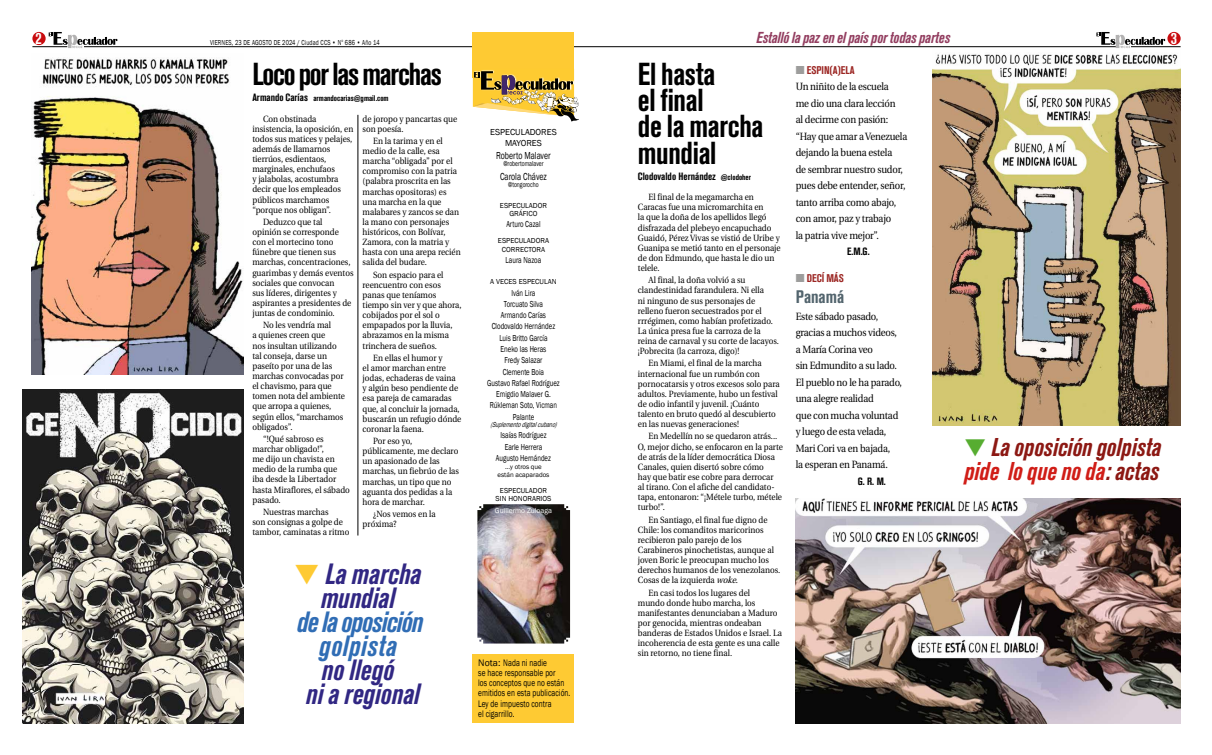
<style>
.page{position:relative;width:1212px;height:755px;background:#fff}
.page>*{position:absolute;margin:0;border:0;box-sizing:border-box;transform-origin:0 0}
.t1{font:700 condensed 31.5px/26.2px "Akzidenz Grotesk BQ";letter-spacing:-.01em;color:#000;scale:.95 1}
.t2{font:700 condensed 31.5px "Akzidenz Grotesk BQ";letter-spacing:-.04em;color:#000;scale:.95 1}
.t3{font:italic 700 condensed 29.1px/24px "Akzidenz Grotesk BQ";color:#312783;text-align:center;scale:.95 1}
.t4{font:italic 700 condensed 29.1px/24px "Akzidenz Grotesk BQ";letter-spacing:-.03em;color:#306db5;text-align:center;scale:.95 1}
.t5{font:italic 700 condensed 25.5px/23.9px "Akzidenz Grotesk BQ";color:#8c1813;scale:.95 1}
.t6{font:700 condensed 18px "Akzidenz Grotesk BQ";color:#52646d}
.t7{font:700 condensed 16.5px "Akzidenz Grotesk BQ";color:#fff;scale:.95 1}
.t8{font:italic 700 condensed 15.75px "Akzidenz Grotesk BQ";letter-spacing:-.01em;color:#933e60;scale:.95 1}
.t9{font:11.1px "Akzidenz Grotesk BQ Bd Cnd Alt";color:#9c2724}
.t10{font:10.5px/16.5px "Utopia";letter-spacing:-.02em;color:#000;scale:.9 1}
.t11{font:10.5px "Akzidenz Grotesk BQ Bd Cnd Alt";color:#000}
.t12{font:10.43px "Franklin Gothic";color:#000;scale:.75 1}
.t13{font:9.75px/10.1px "Franklin Gothic";letter-spacing:.01em;color:#000}
.t14{font:9px/10.1px "Utopia";color:#000;scale:.9 1}
.t15{font:8.93px/11.2px "Franklin Gothic";color:#000;text-align:center;scale:.75 1}
.t16{font:8.93px/10.7px "Franklin Gothic";color:#000;text-align:center}
.t17{font:8.1px "Akzidenz Grotesk BQ Bd Cnd Alt";color:#000}
.t18{font:7.43px/8.9px "Franklin Gothic";color:#000;text-align:center}
.t19{font:7.43px "Franklin Gothic";letter-spacing:.03em;color:#000;scale:.75 1}
.t20{font:7.43px "Franklin Gothic";color:#000;scale:.75 1}
.t21{font:italic 7.43px "Franklin Gothic";color:#000;scale:.75 1}
.t22{font:7.43px "Franklin Gothic";color:#fff}
.t23{font:6.82px/8.2px "Franklin Gothic";color:#000;text-align:center}
.s1{font-size:10.5px}
.s2{color:#feca33}
.s3{font-size:8.1px}
.s4{font-style:italic}
.s5{color:#9d9d9c}
.s6{color:#57ad31}
.s7{color:#d01d17}
</style>
<div class="page">
<hr style="left:84px;top:47px;width:1032px;height:1px;background:#000">
<div style="left:32px;top:32px;width:14px;height:13px;background:#c90c0f;border-radius:50%"></div>
<div style="left:1167px;top:32px;width:13px;height:13px;background:#c90c0f;border-radius:50%"></div>
<hr style="left:1131px;top:47px;width:49px;height:1px;background:#000">
<svg style="left:49px;top:32px;width:69px;height:16px"></svg>
<svg style="left:1096px;top:32px;width:69px;height:16px"></svg>
<hr style="left:32px;top:47px;width:35px;height:1px;background:#000">
<hr style="left:358px;top:115px;width:1px;height:420px;background:#000">
<div style="left:473px;top:32px;width:101px;height:46px;background:#feca33"></div>
<img style="left:473px;top:69px;width:106px;height:53px">
<div style="left:473px;top:655px;width:101px;height:68px;background:#feca33"></div>
<img style="left:477px;top:504px;width:93px;height:139px">
<img style="left:23px;top:389px;width:220px;height:334px">
<img style="left:32px;top:58px;width:211px;height:317px">
<img style="left:932px;top:54px;width:248px;height:371px">
<img style="left:796px;top:499px;width:384px;height:224px">
<svg style="left:855px;top:528px;width:6px;height:4px"></svg>
<h3 class="t7" style="left:35px;top:29px;width:8px">2</h3>
<h3 class="t8" style="left:756px;top:29px;width:205px">Estalló la paz en el país por todas partes</h3>
<h3 class="t7" style="left:1171px;top:29px;width:8px">3</h3>
<p class="t19" style="left:210px;top:38px;width:228px">VIERNES, 23 DE AGOSTO DE 2024 / Ciudad CCS • N<sup>o</sup> 686 • Año 14</p>
<h1 class="t2" style="left:252px;top:56px;width:201px">Loco por las marchas</h1>
<p class="t17" style="left:252px;top:94px;width:138px"><span class="s1">Armando Carías</span> armandocarias@gmail.com</p>
<p class="t14" style="left:252px;top:114px;width:114px;text-indent:11px">Con obstinada insistencia, la oposición, en todos sus matices y pelajes, además de llamarnos tierrúos, esdientaos, marginales, enchufaos<br>y jalabolas, acostumbra decir que los empleados públicos marchamos “porque nos obligan”.</p>
<p class="t14" style="left:252px;top:217px;width:114px;text-indent:11px">Deduzco que tal opinión se corresponde con el mortecino tono fúnebre que tienen sus marchas, concentraciones, guarimbas y demás eventos sociales que convocan<br>sus líderes, dirigentes y aspirantes a presidentes de juntas de condominio.</p>
<p class="t14" style="left:252px;top:320px;width:104px;text-indent:11px">No les vendría mal<br>a quienes creen que<br>nos insultan utilizando tal conseja, darse un paseíto por una de las marchas convocadas por el chavismo, para que tomen nota del ambiente que arropa a quienes, según ellos, “marchamos obligados”.</p>
<p class="t14" style="left:252px;top:434px;width:110px;text-indent:11px">“!Qué sabroso es marchar obligado!”,<br>me dijo un chavista en medio de la rumba que iba desde la Libertador hasta Miraflores, el sábado pasado.</p>
<p class="t14" style="left:252px;top:507px;width:109px;text-indent:11px">Nuestras marchas<br>son consignas a golpe de tambor, caminatas a ritmo</p>
<p class="t14" style="left:363px;top:114px;width:107px">de joropo y pancartas que son poesía.</p>
<p class="t14" style="left:363px;top:136px;width:111px;text-indent:11px">En la tarima y en el medio de la calle, esa marcha “obligada” por el compromiso con la patria (palabra proscrita en las marchas opositoras) es una marcha en la que malabares y zancos se dan la mano con personajes históricos, con Bolívar,<br>Zamora, con la matria y hasta con una arepa recién salida del budare.</p>
<p class="t14" style="left:363px;top:270px;width:111px;text-indent:11px">Son espacio para el reencuentro con esos panas que teníamos tiempo sin ver y que ahora, cobijados por el sol o empapados por la lluvia, abrazamos en la misma trinchera de sueños.</p>
<p class="t14" style="left:363px;top:353px;width:111px;text-indent:11px">En ellas el humor y<br>el amor marchan entre jodas, echaderas de vaina y algún beso pendiente de esa pareja de camaradas que, al concluir la jornada, buscarán un refugio dónde coronar la faena.</p>
<p class="t14" style="left:363px;top:436px;width:109px;text-indent:11px">Por eso yo, públicamente, me declaro un apasionado de las marchas, un fiebrúo de las marchas, un tipo que no aguanta dos pedidas a la hora de marchar.</p>
<p class="t14" style="left:363px;top:509px;width:83px;text-indent:11px">¿Nos vemos en la próxima?</p>
<h2 class="t3" style="left:295px;top:561px;width:135px"><span class="s2">▼</span> La marcha mundial</h2>
<h2 class="t4" style="left:297px;top:609px;width:134px">de la oposición golpista</h2>
<h2 class="t3" style="left:306px;top:657px;width:121px">no llegó<br>ni a regional</h2>
<p class="t16" style="left:490px;top:127px;width:68px">ESPECULADORES<br>MAYORES</p>
<p class="t12" style="left:496px;top:149px;width:74px">Roberto Malaver</p>
<p class="t20" style="left:503px;top:159px;width:55px">@robertomalaver</p>
<p class="t12" style="left:500px;top:170px;width:64px">Carola Chávez</p>
<p class="t20" style="left:508px;top:180px;width:42px">@tongorocho</p>
<p class="t18" style="left:500px;top:201px;width:49px">ESPECULADOR<br>GRÁFICO</p>
<p class="t15" style="left:506px;top:219px;width:47px">Arturo Cazal</p>
<p class="t18" style="left:498px;top:236px;width:53px">ESPECULADORA<br>CORRECTORA</p>
<p class="t15" style="left:506px;top:254px;width:49px">Laura Nazoa</p>
<p class="t18" style="left:490px;top:278px;width:68px">A VECES ESPECULAN</p>
<p class="t15" style="left:487px;top:287px;width:98px">Iván Lira<br>Torcuato Silva<br>Armando Carías<br>Clodovaldo Hernández<br>Luis Britto García<br>Eneko las Heras<br>Fredy Salazar<br>Clemente Boia<br>Gustavo Rafael Rodríguez<br>Emigdio Malaver G.<br>Rúkleman Soto, Vicman<br>Palante</p>
<p class="t21" style="left:490px;top:420px;width:94px">(Suplementodigitalcubano)</p>
<p class="t15" style="left:496px;top:430px;width:75px">Isaías Rodríguez<br>Earle Herrera<br>Augusto Hernández</p>
<p class="t23" style="left:497px;top:463px;width:53px">...y otros que están acaparados</p>
<p class="t18" style="left:495px;top:487px;width:57px;line-height:7.5px">ESPECULADOR<br>SIN HONORARIOS</p>
<p class="t22" style="left:495px;top:505px;width:59px">Guillermo Zuloaga</p>
<p class="t13" style="left:478px;top:658px;width:94px">Nota: Nada ni nadie<br>se hace responsable por<br>los conceptos que no están emitidos en esta publicación.<br>Ley de impuesto contra<br>el cigarrillo.</p>
<h1 class="t1" style="left:638px;top:61px;width:134px">El hasta<br>el final<br>de la marcha mundial</h1>
<p class="t11" style="left:638px;top:171px;width:115px">Clodovaldo Hernández <span class="s3">@clodoher</span></p>
<p class="t14" style="left:638px;top:192px;width:160px;text-indent:11px">El final de la megamarcha en<br>Caracas fue una micromarchita en<br>la que la doña de los apellidos llegó disfrazada del plebeyo encapuchado<br>Guaidó, Pérez Vivas se vistió de Uribe y<br>Guanipa se metió tanto en el personaje de don Edmundo, que hasta le dio un telele.</p>
<p class="t14" style="left:638px;top:275px;width:158px;text-indent:11px">Al final, la doña volvió a su clandestinidad farandulera. Ni ella<br>ni ninguno de sus personajes de relleno fueron secuestrados por el rrrégimen, como habían profetizado.<br>La única presa fue la carroza de la reina de carnaval y su corte de lacayos. ¡Pobrecita (la carroza, digo)!</p>
<p class="t14" style="left:638px;top:358px;width:159px;text-indent:11px">En Miami, el final de la marcha internacional fue un rumbón con pornocatarsis y otros excesos solo para adultos. Previamente, hubo un festival de odio infantil y juvenil. ¡Cuánto talento en bruto quedó al descubierto en las nuevas generaciones!</p>
<p class="t14" style="left:638px;top:431px;width:163px;text-indent:11px">En Medellín no se quedaron atrás...<br>O, mejor dicho, se enfocaron en la parte de atrás de la líder democrática Diosa Canales, quien disertó sobre cómo<br>hay que batir ese cobre para derrocar<br>al tirano. Con el afiche del candidato&shy;tapa, entonaron: “¡Métele turbo, métele turbo!”.</p>
<p class="t14" style="left:638px;top:515px;width:160px;text-indent:11px">En Santiago, el final fue digno de Chile: los comanditos maricorinos recibieron palo parejo de los Carabineros pinochetistas, aunque al joven Boric le preocupan mucho los derechos humanos de los venezolanos.<br>Cosas de la izquierda <span class="s4">woke</span>.</p>
<p class="t14" style="left:638px;top:588px;width:161px;text-indent:11px">En casi todos los lugares del<br>mundo donde hubo marcha, los manifestantes denunciaban a Maduro por genocida, mientras ondeaban banderas de Estados Unidos e Israel. La incoherencia de esta gente es una calle sin retorno, no tiene final.</p>
<p class="t9" style="left:796px;top:63px;width:60px"><span class="s5">■</span> ESPIN(A)ELA</p>
<p class="t10" style="left:796px;top:79px;width:125px">Un niñito de la escuela<br>me dio una clara lección<br>al decirme con pasión: “Hay que amar a Venezuela dejando la buena estela<br>de sembrar nuestro sudor, pues debe entender, señor, tanto arriba como abajo, con amor, paz y trabajo<br>la patria vive mejor”.</p>
<p class="t11" style="left:847px;top:246px;width:24px">E.M.G.</p>
<p class="t9" style="left:796px;top:272px;width:50px"><span class="s5">■</span> DECÍ MÁS</p>
<h3 class="t6" style="left:796px;top:287px;width:50px">Panamá</h3>
<p class="t10" style="left:796px;top:308px;width:120px">Este sábado pasado, gracias a muchos videos, a María Corina veo<br>sin Edmundito a su lado.<br>El pueblo no le ha parado, una alegre realidad<br>que con mucha voluntad y luego de esta velada,<br>Mari Cori va en bajada,<br>la esperan en Panamá.</p>
<p class="t11" style="left:858px;top:475px;width:29px">G. R. M.</p>
<h3 class="t5" style="left:964px;top:435px;width:209px"><span class="s6">▼</span> La oposición golpista <span class="s7">pide lo que no da</span>: actas</h3>
</div>
